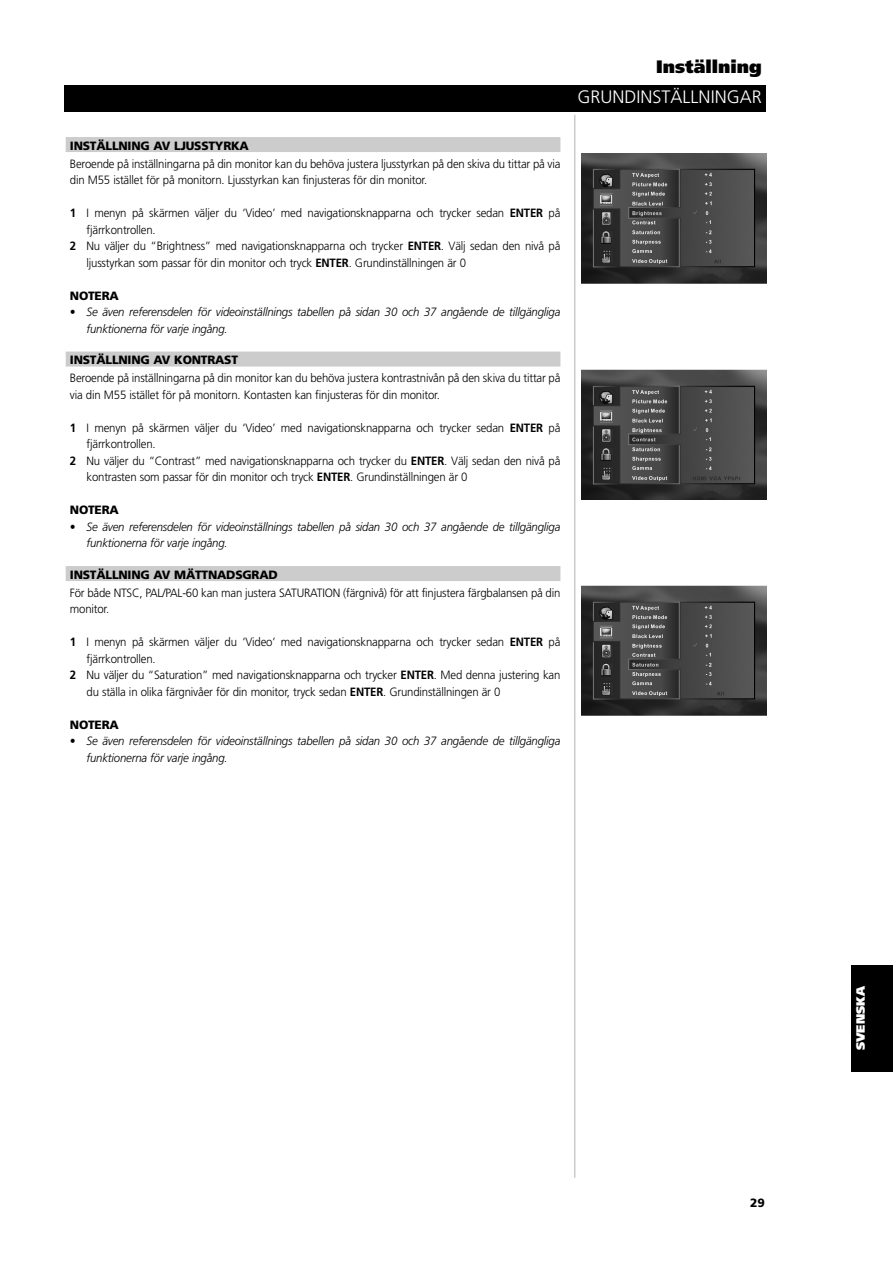
<style>
.page{position:relative;width:893px;height:1263px;background:#fff}
.page>*{position:absolute;margin:0;border:0;box-sizing:border-box;transform-origin:0 0}
.t1{font:300 18px "Frutiger";color:#fff}
.t2{font:900 18px "Frutiger";color:#000}
.t3{font:300 12px/16.5px "Frutiger";letter-spacing:-.015em;color:#000;scale:.95 1}
.t4{font:italic 300 12px/16.5px "Frutiger";letter-spacing:-.015em;color:#000;scale:.95 1}
.t5{font:900 12px "Frutiger";letter-spacing:-.02em;color:#000}
.t6{font:900 12px "Frutiger";color:#fff}
.s1{font-weight:700}
</style>
<div class="page">
<hr style="left:574px;top:115px;width:1px;height:1063px;background:#ccc">
<div style="left:851px;top:965px;width:41px;height:106px;background:#000"></div>
<div style="left:66px;top:137px;width:494px;height:15px;background:#ccc"></div>
<div style="left:66px;top:352px;width:494px;height:15px;background:#ccc"></div>
<div style="left:66px;top:566px;width:494px;height:15px;background:#ccc"></div>
<div style="left:64px;top:85px;width:702px;height:27px;background:#000"></div>
<img style="left:581px;top:153px;width:185px;height:130px">
<img style="left:581px;top:370px;width:185px;height:130px">
<img style="left:581px;top:586px;width:185px;height:130px">
<p class="t5" style="left:70px;top:141px;width:180px">INSTÄLLNING AV LJUSSTYRKA</p>
<p class="t3" style="left:70px;top:156px;width:518px">Beroende på inställningarna på din monitor kan du behöva justera ljusstyrkan på den skiva du tittar på via din M55 istället för på monitorn. Ljusstyrkan kan finjusteras för din monitor.</p>
<p class="t3" style="left:70px;top:206px;width:518px"><span class="s1">1</span> I menyn på skärmen väljer du ‘Video’ med navigationsknapparna och trycker sedan <span class="s1">ENTER</span> på</p>
<p class="t3" style="left:87px;top:222px;width:74px">fjärrkontrollen.</p>
<p class="t3" style="left:70px;top:239px;width:518px"><span class="s1">2</span> Nu väljer du “Brightness” med navigationsknapparna och trycker <span class="s1">ENTER</span>. Välj sedan den nivå på</p>
<p class="t3" style="left:87px;top:255px;width:401px">ljusstyrkan som passar för din monitor och tryck <span class="s1">ENTER</span>. Grundinställningen är 0</p>
<p class="t5" style="left:70px;top:291px;width:50px">NOTERA</p>
<p class="t4" style="left:87px;top:305px;width:500px;text-indent:-17px">• Se även referensdelen för videoinställnings tabellen på sidan 30 och 37 angående de tillgängliga funktionerna för varje ingång.</p>
<p class="t5" style="left:70px;top:355px;width:170px">INSTÄLLNING AV KONTRAST</p>
<p class="t3" style="left:70px;top:371px;width:518px">Beroende på inställningarna på din monitor kan du behöva justera kontrastnivån på den skiva du tittar på via din M55 istället för på monitorn. Kontasten kan finjusteras för din monitor.</p>
<p class="t3" style="left:70px;top:420px;width:518px"><span class="s1">1</span> I menyn på skärmen väljer du ‘Video’ med navigationsknapparna och trycker sedan <span class="s1">ENTER</span> på</p>
<p class="t3" style="left:87px;top:437px;width:74px">fjärrkontrollen.</p>
<p class="t3" style="left:70px;top:453px;width:518px"><span class="s1">2</span> Nu väljer du “Contrast” med navigationsknapparna och trycker du <span class="s1">ENTER</span>. Välj sedan den nivå på</p>
<p class="t3" style="left:87px;top:470px;width:402px">kontrasten som passar för din monitor och tryck <span class="s1">ENTER</span>. Grundinställningen är 0</p>
<p class="t5" style="left:70px;top:505px;width:50px">NOTERA</p>
<p class="t4" style="left:87px;top:519px;width:500px;text-indent:-17px">• Se även referensdelen för videoinställnings tabellen på sidan 30 och 37 angående de tillgängliga funktionerna för varje ingång.</p>
<p class="t5" style="left:70px;top:570px;width:209px">INSTÄLLNING AV MÄTTNADSGRAD</p>
<p class="t3" style="left:70px;top:585px;width:518px">För både NTSC, PAL/PAL-60 kan man justera SATURATION (färgnivå) för att finjustera färgbalansen på din monitor.</p>
<p class="t3" style="left:70px;top:635px;width:518px"><span class="s1">1</span> I menyn på skärmen väljer du ‘Video’ med navigationsknapparna och trycker sedan <span class="s1">ENTER</span> på</p>
<p class="t3" style="left:87px;top:651px;width:74px">fjärrkontrollen.</p>
<p class="t3" style="left:70px;top:668px;width:518px"><span class="s1">2</span> Nu väljer du “Saturation” med navigationsknapparna och trycker <span class="s1">ENTER</span>. Med denna justering kan</p>
<p class="t3" style="left:87px;top:684px;width:437px">du ställa in olika färgnivåer för din monitor, tryck sedan <span class="s1">ENTER</span>. Grundinställningen är 0</p>
<p class="t5" style="left:70px;top:720px;width:50px">NOTERA</p>
<p class="t4" style="left:87px;top:734px;width:500px;text-indent:-17px">• Se även referensdelen för videoinställnings tabellen på sidan 30 och 37 angående de tillgängliga funktionerna för varje ingång.</p>
<h1 class="t2" style="left:656px;top:60px;width:107px">Inställning</h1>
<h1 class="t1" style="left:577px;top:90px;width:186px">GRUNDINSTÄLLNINGAR</h1>
<p class="t5" style="left:750px;top:1198px;width:16px">29</p>
<p class="t6" style="left:855px;top:1050px;width:66px;rotate:-90deg">SVENSKA</p>
</div>
